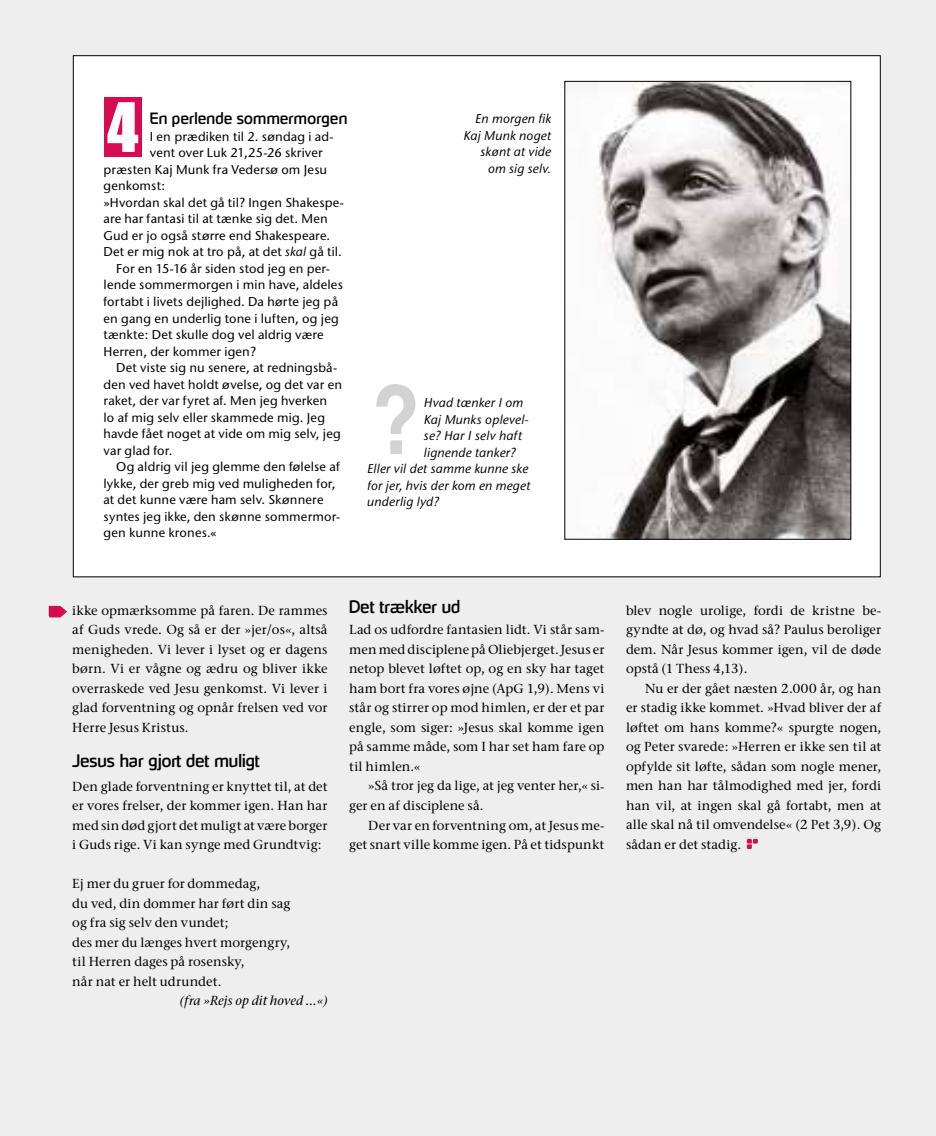
<style>
.page{position:relative;width:936px;height:1136px;background:#fff}
.page>*{position:absolute;margin:0;border:0;box-sizing:border-box;transform-origin:0 0}
.t1{font:700 condensed 96px "Helvetica";color:#d2d2d2}
.t2{font:62.85px "Impact";color:#fff}
.t3{font:16.5px "Hybrea Rg";letter-spacing:.005em;color:#000}
.t4{font:15px "Hybrea Rg";letter-spacing:.02em;color:#000}
.t5{font:500 13.05px/19.5px "Stone Serif ITC";letter-spacing:.005em;color:#000;text-align:justify}
.t6{font:italic 500 13.05px "Stone Serif ITC";letter-spacing:.005em;color:#000}
.t7{font:500 12.75px "Stone Sans ITC";letter-spacing:.015em;color:#000}
.t8{font:italic 500 12.75px/16.5px "Stone Sans ITC";letter-spacing:.01em;color:#000;text-align:right}
.s1{font-style:italic}
</style>
<div class="page">
<div style="left:0;top:0;width:935px;height:1135px;background:#eee"></div>
<div style="left:73px;top:56px;width:807px;height:520px;background:#fff"></div>
<svg style="left:746px;top:838px;width:11px;height:11px"></svg>
<div style="left:104px;top:97px;width:37px;height:60px;background:#d60b52"></div>
<img style="left:597px;top:83px;width:252px;height:454px">
<div style="left:564px;top:81px;width:287px;height:458px;border:1px solid #000"></div>
<svg style="left:49px;top:606px;width:18px;height:11px"></svg>
<h2 class="t2" style="left:107px;top:78px;width:33px">4</h2>
<p class="t4" style="left:150px;top:109px;width:199px">En perlende sommermorgen</p>
<p class="t7" style="left:150px;top:129px;width:185px">I en prædiken til 2. søndag i ad-</p>
<p class="t7" style="left:150px;top:145px;width:174px">vent over Luk 21,25-26 skriver</p>
<p class="t7" style="left:103px;top:162px;width:225px">præsten Kaj Munk fra Vedersø om Jesu</p>
<p class="t7" style="left:103px;top:178px;width:63px">genkomst:</p>
<p class="t7" style="left:103px;top:195px;width:242px">»Hvordan skal det gå til? Ingen Shakespe-</p>
<p class="t7" style="left:103px;top:211px;width:226px">are har fantasi til at tænke sig det. Men</p>
<p class="t7" style="left:103px;top:228px;width:228px">Gud er jo også større end Shakespeare.</p>
<p class="t7" style="left:103px;top:244px;width:240px">Det er mig nok at tro på, at det <span class="s1">skal</span> gå til.</p>
<p class="t7" style="left:116px;top:261px;width:215px">For en 15-16 år siden stod jeg en per-</p>
<p class="t7" style="left:103px;top:277px;width:241px">lende sommermorgen i min have, aldeles</p>
<p class="t7" style="left:103px;top:294px;width:236px">fortabt i livets dejlighed. Da hørte jeg på</p>
<p class="t7" style="left:103px;top:310px;width:237px">en gang en underlig tone i luften, og jeg</p>
<p class="t7" style="left:103px;top:327px;width:221px">tænkte: Det skulle dog vel aldrig være</p>
<p class="t7" style="left:103px;top:343px;width:154px">Herren, der kommer igen?</p>
<p class="t7" style="left:116px;top:360px;width:222px">Det viste sig nu senere, at redningsbå-</p>
<p class="t7" style="left:103px;top:376px;width:240px">den ved havet holdt øvelse, og det var en</p>
<p class="t7" style="left:103px;top:393px;width:225px">raket, der var fyret af. Men jeg hverken</p>
<p class="t7" style="left:103px;top:409px;width:223px">lo af mig selv eller skammede mig. Jeg</p>
<p class="t7" style="left:103px;top:426px;width:239px">havde fået noget at vide om mig selv, jeg</p>
<p class="t7" style="left:103px;top:442px;width:70px">var glad for.</p>
<p class="t7" style="left:116px;top:459px;width:225px">Og aldrig vil jeg glemme den følelse af</p>
<p class="t7" style="left:103px;top:475px;width:233px">lykke, der greb mig ved muligheden for,</p>
<p class="t7" style="left:103px;top:492px;width:221px">at det kunne være ham selv. Skønnere</p>
<p class="t7" style="left:103px;top:508px;width:238px">syntes jeg ikke, den skønne sommermor-</p>
<p class="t7" style="left:103px;top:525px;width:115px">gen kunne krones.«</p>
<p class="t8" style="left:463px;top:110px;width:89px">En morgen fik<br>Kaj Munk noget skønt at vide om sig selv.</p>
<h1 class="t1" style="left:371px;top:361px;width:50px">?</h1>
<p class="t8" style="left:424px;top:394px;width:101px">Hvad tænker I om</p>
<p class="t8" style="left:424px;top:411px;width:106px">Kaj Munks oplevel-</p>
<p class="t8" style="left:424px;top:427px;width:100px">se? Har I selv haft</p>
<p class="t8" style="left:424px;top:444px;width:93px">lignende tanker?</p>
<p class="t8" style="left:367px;top:460px;width:163px">Eller vil det samme kunne ske</p>
<p class="t8" style="left:367px;top:477px;width:165px">for jer, hvis der kom en meget</p>
<p class="t8" style="left:367px;top:493px;width:73px">underlig lyd?</p>
<p class="t5" style="left:72px;top:600px;width:257px">ikke opmærksomme på faren. De rammes af Guds vrede. Og så er der »jer/os«, altså menigheden. Vi lever i lyset og er dagens børn. Vi er vågne og ædru og bliver ikke overraskede ved Jesu genkomst. Vi lever i glad forventning og opnår frelsen ved vor Herre Jesus Kristus.</p>
<p class="t3" style="left:72px;top:751px;width:189px">Jesus har gjort det muligt</p>
<p class="t5" style="left:72px;top:776px;width:257px">Den glade forventning er knyttet til, at det er vores frelser, der kommer igen. Han har med sin død gjort det muligt at være borger i Guds rige. Vi kan synge med Grundtvig:</p>
<p class="t5" style="left:72px;top:873px;width:220px;text-align:left">Ej mer du gruer for dommedag,<br>du ved, din dommer har ført din sag og fra sig selv den vundet;<br>des mer du længes hvert morgengry, til Herren dages på rosensky,<br>når nat er helt udrundet.</p>
<p class="t6" style="left:180px;top:992px;width:149px">(fra »Rejs op dit hoved ...«)</p>
<p class="t3" style="left:349px;top:596px;width:113px">Det trækker ud</p>
<p class="t5" style="left:349px;top:620px;width:257px">Lad os udfordre fantasien lidt. Vi står sam&shy;men med disciplene på Oliebjerget. Jesus er netop blevet løftet op, og en sky har taget ham bort fra vores øjne (ApG 1,9). Mens vi står og stirrer op mod himlen, er der et par engle, som siger: »Jesus skal komme igen på samme måde, som I har set ham fare op til himlen.«</p>
<p class="t5" style="left:349px;top:776px;width:257px;text-indent:19px">»Så tror jeg da lige, at jeg venter her,« si&shy;ger en af disciplene så.</p>
<p class="t5" style="left:349px;top:815px;width:257px;text-align:right">Der var en forventning om, at Jesus me&shy;get snart ville komme igen. På et tidspunkt</p>
<p class="t5" style="left:626px;top:600px;width:257px">blev nogle urolige, fordi de kristne be&shy;gyndte at dø, og hvad så? Paulus beroliger dem. Når Jesus kommer igen, vil de døde opstå (1 Thess 4,13).</p>
<p class="t5" style="left:626px;top:678px;width:257px;text-indent:19px">Nu er der gået næsten 2.000 år, og han er stadig ikke kommet. »Hvad bliver der af løftet om hans komme?« spurgte nogen, og Peter svarede: »Herren er ikke sen til at opfylde sit løfte, sådan som nogle mener, men han har tålmodighed med jer, fordi han vil, at ingen skal gå fortabt, men at alle skal nå til omvendelse« (2 Pet 3,9). Og sådan er det stadig.</p>
</div>
